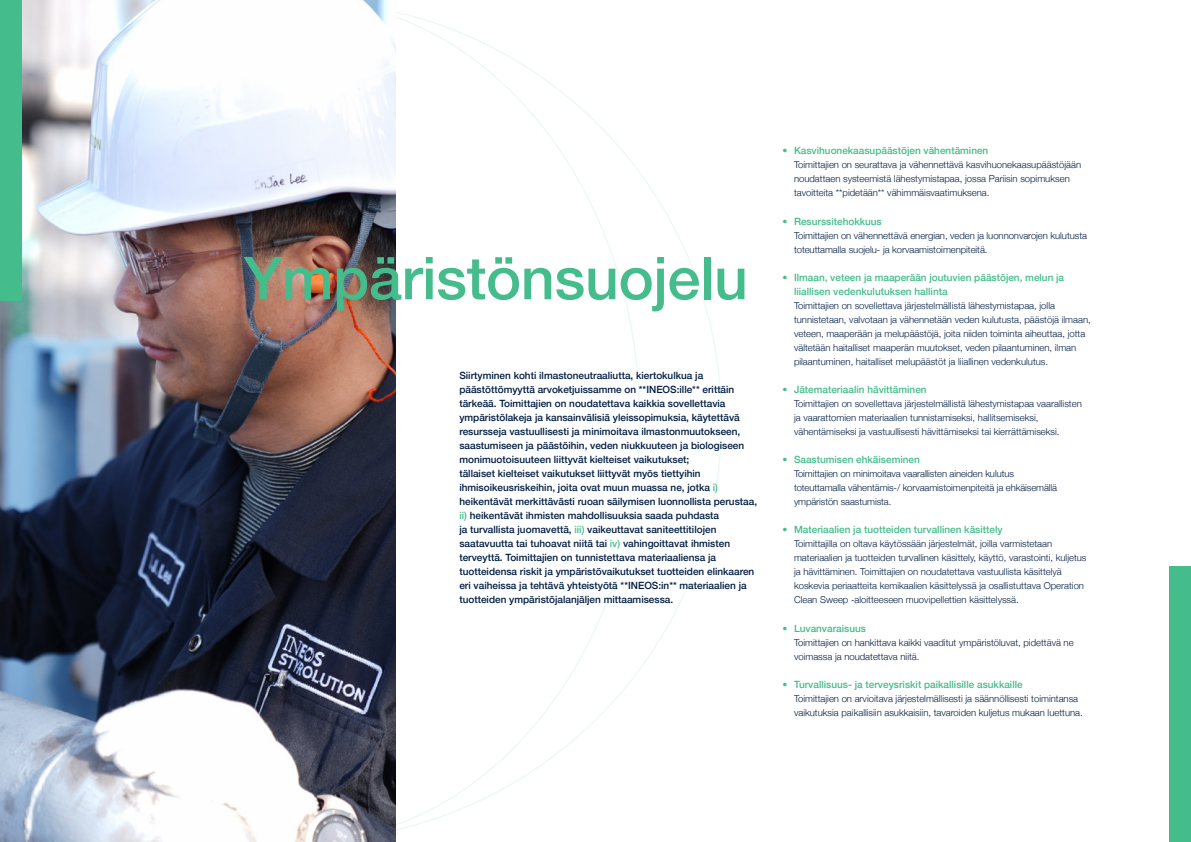
<style>
.page{position:relative;width:1191px;height:842px;background:#fff}
.page>*{position:absolute;margin:0;border:0;box-sizing:border-box;transform-origin:0 0}
.t1{font:500 59.2px "Helvetica Neue";letter-spacing:-.005em;color:#45bc8c}
.t2{font:500 10px/14px "Helvetica Neue";color:#001c42}
.t3{font:500 10px/14px "Helvetica Neue";color:#45bc8c}
.t4{font:300 9.5px/14px "Helvetica Neue";color:#001c42}
.s1{color:#45bc8c}
</style>
<div class="page">
<svg style="left:396px;top:11px;width:326px;height:819px"></svg>
<img style="left:0;top:0;width:396px;height:842px">
<div style="left:1170px;top:566px;width:21px;height:276px;background:#45bc8c"></div>
<div style="left:0;top:0;width:21px;height:300px;background:#45bc8c"></div>
<h1 class="t1" style="left:244px;top:231px;width:505px">Ympäristönsuojelu</h1>
<p class="t2" style="left:459px;top:367px;width:299px">Siirtyminen kohti ilmastoneutraaliutta, kiertokulkua ja päästöttömyyttä arvoketjuissamme on **INEOS:ille** erittäin tärkeää. Toimittajien on noudatettava kaikkia sovellettavia ympäristölakeja ja kansainvälisiä yleissopimuksia, käytettävä resursseja vastuullisesti ja minimoitava ilmastonmuutokseen, saastumiseen ja päästöihin, veden niukkuuteen ja biologiseen monimuotoisuuteen liittyvät kielteiset vaikutukset;<br>tällaiset kielteiset vaikutukset liittyvät myös tiettyihin ihmisoikeusriskeihin, joita ovat muun muassa ne, jotka <span class="s1">i) </span>heikentävät merkittävästi ruoan säilymisen luonnollista perustaa, <span class="s1">ii)</span> heikentävät ihmisten mahdollisuuksia saada puhdasta<br>ja turvallista juomavettä, <span class="s1">iii)</span> vaikeuttavat saniteettitilojen saatavuutta tai tuhoavat niitä tai <span class="s1">iv)</span> vahingoittavat ihmisten terveyttä. Toimittajien on tunnistettava materiaaliensa ja tuotteidensa riskit ja ympäristövaikutukset tuotteiden elinkaaren eri vaiheissa ja tehtävä yhteistyötä **INEOS:in** materiaalien ja tuotteiden ympäristöjalanjäljen mittaamisessa.</p>
<p class="t3" style="left:782px;top:143px;width:207px">• Kasvihuonekaasupäästöjen vähentäminen</p>
<p class="t4" style="left:794px;top:157px;width:289px">Toimittajien on seurattava ja vähennettävä kasvihuonekaasupäästöjään noudattaen systeemistä lähestymistapaa, jossa Pariisin sopimuksen tavoitteita **pidetään** vähimmäisvaatimuksena.</p>
<p class="t3" style="left:782px;top:213px;width:101px">• Resurssitehokkuus</p>
<p class="t4" style="left:794px;top:227px;width:294px">Toimittajien on vähennettävä energian, veden ja luonnonvarojen kulutusta toteuttamalla suojelu- ja korvaamistoimenpiteitä.</p>
<p class="t3" style="left:794px;top:269px;width:272px;text-indent:-11px">• Ilmaan, veteen ja maaperään joutuvien päästöjen, melun ja liiallisen vedenkulutuksen hallinta</p>
<p class="t4" style="left:794px;top:298px;width:298px">Toimittajien on sovellettava järjestelmällistä lähestymistapaa, jolla tunnistetaan, valvotaan ja vähennetään veden kulutusta, päästöjä ilmaan, veteen, maaperään ja melupäästöjä, joita niiden toiminta aiheuttaa, jotta vältetään haitalliset maaperän muutokset, veden pilaantuminen, ilman pilaantuminen, haitalliset melupäästöt ja liiallinen vedenkulutus.</p>
<p class="t3" style="left:782px;top:382px;width:145px">• Jätemateriaalin hävittäminen</p>
<p class="t4" style="left:794px;top:396px;width:289px">Toimittajien on sovellettava järjestelmällistä lähestymistapaa vaarallisten ja vaarattomien materiaalien tunnistamiseksi, hallitsemiseksi, vähentämiseksi ja vastuullisesti hävittämiseksi tai kierrättämiseksi.</p>
<p class="t3" style="left:782px;top:452px;width:139px">• Saastumisen ehkäiseminen</p>
<p class="t4" style="left:794px;top:466px;width:265px">Toimittajien on minimoitava vaarallisten aineiden kulutus toteuttamalla vähentämis-/ korvaamistoimenpiteitä ja ehkäisemällä ympäristön saastumista.</p>
<p class="t3" style="left:782px;top:522px;width:221px">• Materiaalien ja tuotteiden turvallinen käsittely</p>
<p class="t4" style="left:794px;top:536px;width:294px">Toimittajilla on oltava käytössään järjestelmät, joilla varmistetaan materiaalien ja tuotteiden turvallinen käsittely, käyttö, varastointi, kuljetus ja hävittäminen. Toimittajien on noudatettava vastuullista käsittelyä koskevia periaatteita kemikaalien käsittelyssä ja osallistuttava Operation Clean Sweep -aloitteeseen muovipellettien käsittelyssä.</p>
<p class="t3" style="left:782px;top:620px;width:85px">• Luvanvaraisuus</p>
<p class="t4" style="left:794px;top:634px;width:281px">Toimittajien on hankittava kaikki vaaditut ympäristöluvat, pidettävä ne voimassa ja noudatettava niitä.</p>
<p class="t3" style="left:782px;top:676px;width:241px">• Turvallisuus- ja terveysriskit paikallisille asukkaille</p>
<p class="t4" style="left:794px;top:690px;width:290px">Toimittajien on arvioitava järjestelmällisesti ja säännöllisesti toimintansa vaikutuksia paikallisiin asukkaisiin, tavaroiden kuljetus mukaan luettuna.</p>
</div>
